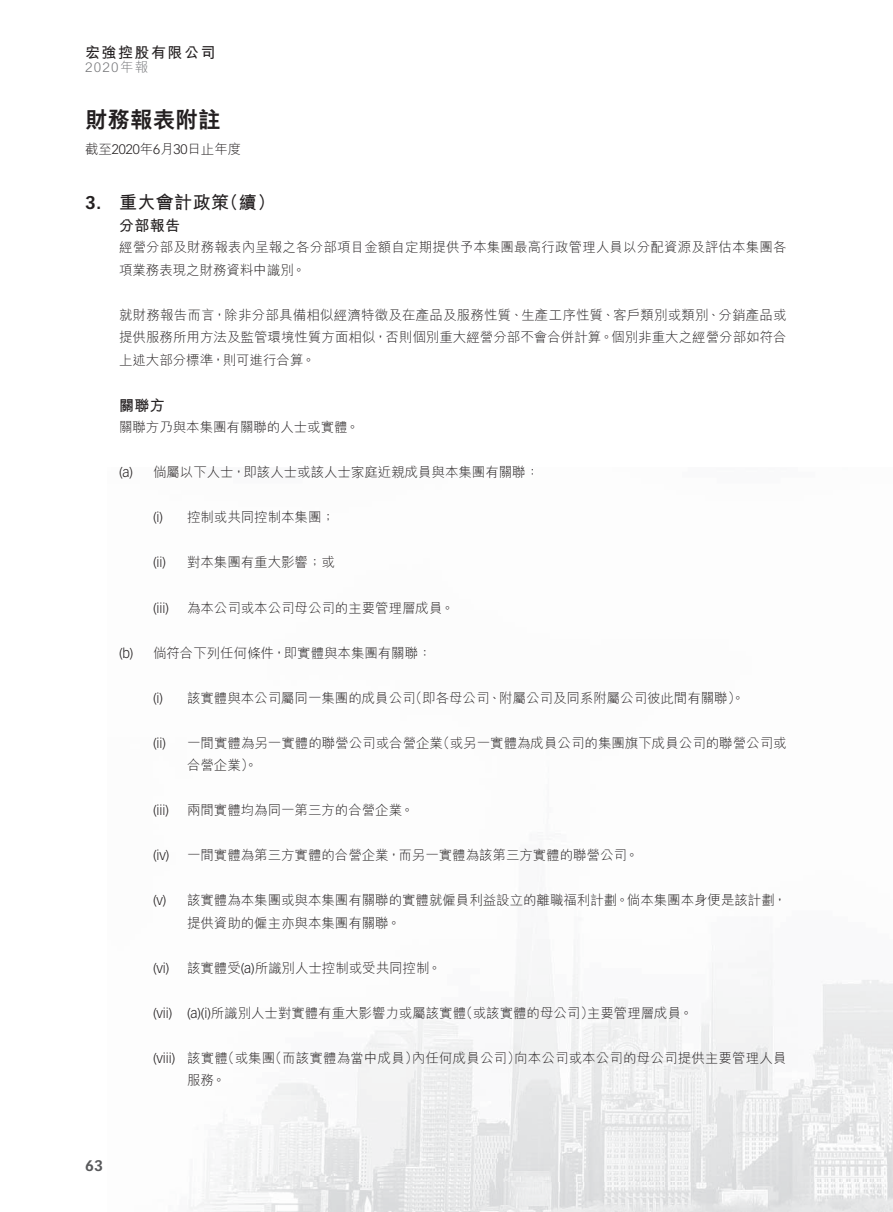
<style>
.page{position:relative;width:893px;height:1212px;background:#fff}
.page>*{position:absolute;margin:0;border:0;box-sizing:border-box;transform-origin:0 0}
.t1{font:22.5px "M Hei HK Heavy E Ten B5 H";letter-spacing:.005em;color:#231f20}
.t2{font:18px "M Hei HK Bold E Ten B5 H";letter-spacing:.025em;color:#231f20}
.t3{font:15px "M Hei HK Bold E Ten B5 H";letter-spacing:.1em;color:#231f20}
.t4{font:700 15px "Vectora LT Std";color:#58595b}
.t5{font:13.5px/22.5px "M Hei HK Light E Ten B5 H";letter-spacing:-.005em;color:#231f20}
.t6{font:300 13.5px "Vectora LT Std";letter-spacing:-.005em;color:#231f20}
.t7{font:13.5px "M Hei HK Light E Ten B5 H";letter-spacing:.09em;color:#77787b}
.s1{font-family:"Vectora LT Std";font-weight:300}
.s2{font-family:"Vectora LT Std";font-weight:700}
</style>
<div class="page">
<img style="left:189px;top:945px;width:704px;height:267px">
<p class="t3" style="left:85px;top:47px;width:132px">宏強控股有限公司</p>
<p class="t7" style="left:85px;top:62px;width:65px">2020年報</p>
<h1 class="t1" style="left:85px;top:111px;width:137px">財務報表附註</h1>
<p class="t5" style="left:85px;top:139px;width:158px">截至<span class="s1">2020</span>年<span class="s1">6</span>月<span class="s1">30</span>日止年度</p>
<h2 class="t2" style="left:85px;top:195px;width:192px"><span class="s2">3.</span> 重大會計政策（續）</h2>
<p class="t3" style="left:119px;top:220px;width:63px">分部報告</p>
<p class="t5" style="left:119px;top:238px;width:669px">經營分部及財務報表內呈報之各分部項目金額自定期提供予本集團最高行政管理人員以分配資源及評估本集團各項業務表現之財務資料中識別。</p>
<p class="t5" style="left:119px;top:305px;width:669px;text-align:justify">就財務報告而言，除非分部具備相似經濟特徵及在產品及服務性質、生產工序性質、客戶類別或類別、分銷產品或提供服務所用方法及監管環境性質方面相似，否則個別重大經營分部不會合併計算。個別非重大之經營分部如符合上述大部分標準，則可進行合算。</p>
<p class="t3" style="left:119px;top:400px;width:47px">關聯方</p>
<p class="t5" style="left:119px;top:418px;width:242px">關聯方乃與本集團有關聯的人士或實體。</p>
<p class="t5" style="left:119px;top:463px;width:422px"><span class="s1">(a)</span> 倘屬以下人士，即該人士或該人士家庭近親成員與本集團有關聯：</p>
<p class="t5" style="left:153px;top:508px;width:183px"><span class="s1">(i)</span> 控制或共同控制本集團；</p>
<p class="t6" style="left:153px;top:557px;width:14px">(ii)</p>
<p class="t5" style="left:187px;top:553px;width:149px">對本集團有重大影響；或</p>
<p class="t6" style="left:153px;top:602px;width:17px">(iii)</p>
<p class="t5" style="left:187px;top:598px;width:269px">為本公司或本公司母公司的主要管理層成員。</p>
<p class="t5" style="left:119px;top:643px;width:314px"><span class="s1">(b)</span> 倘符合下列任何條件，即實體與本集團有關聯：</p>
<p class="t5" style="left:153px;top:688px;width:593px"><span class="s1">(i)</span> 該實體與本公司屬同一集團的成員公司（即各母公司、附屬公司及同系附屬公司彼此間有關聯）。</p>
<p class="t6" style="left:153px;top:737px;width:14px">(ii)</p>
<p class="t5" style="left:187px;top:733px;width:601px">一間實體為另一實體的聯營公司或合營企業（或另一實體為成員公司的集團旗下成員公司的聯營公司或合營企業）。</p>
<p class="t6" style="left:153px;top:804px;width:17px">(iii)</p>
<p class="t5" style="left:187px;top:800px;width:228px">兩間實體均為同一第三方的合營企業。</p>
<p class="t6" style="left:153px;top:849px;width:18px">(iv)</p>
<p class="t5" style="left:187px;top:845px;width:453px">一間實體為第三方實體的合營企業，而另一實體為該第三方實體的聯營公司。</p>
<p class="t5" style="left:187px;top:890px;width:601px;text-indent:-34px"><span class="s1">(v)</span> 該實體為本集團或與本集團有關聯的實體就僱員利益設立的離職福利計劃。倘本集團本身便是該計劃，提供資助的僱主亦與本集團有關聯。</p>
<p class="t6" style="left:153px;top:962px;width:18px">(vi)</p>
<p class="t5" style="left:187px;top:958px;width:256px">該實體受<span class="s1">(a)</span>所識別人士控制或受共同控制。</p>
<p class="t5" style="left:153px;top:1003px;width:541px"><span class="s1">(vii) (a)(i)</span>所識別人士對實體有重大影響力或屬該實體（或該實體的母公司）主要管理層成員。</p>
<p class="t5" style="left:187px;top:1048px;width:601px;text-indent:-34px"><span class="s1">(viii)</span> 該實體（或集團（而該實體為當中成員）內任何成員公司）向本公司或本公司的母公司提供主要管理人員服務。</p>
<p class="t4" style="left:85px;top:1157px;width:19px">63</p>
</div>
